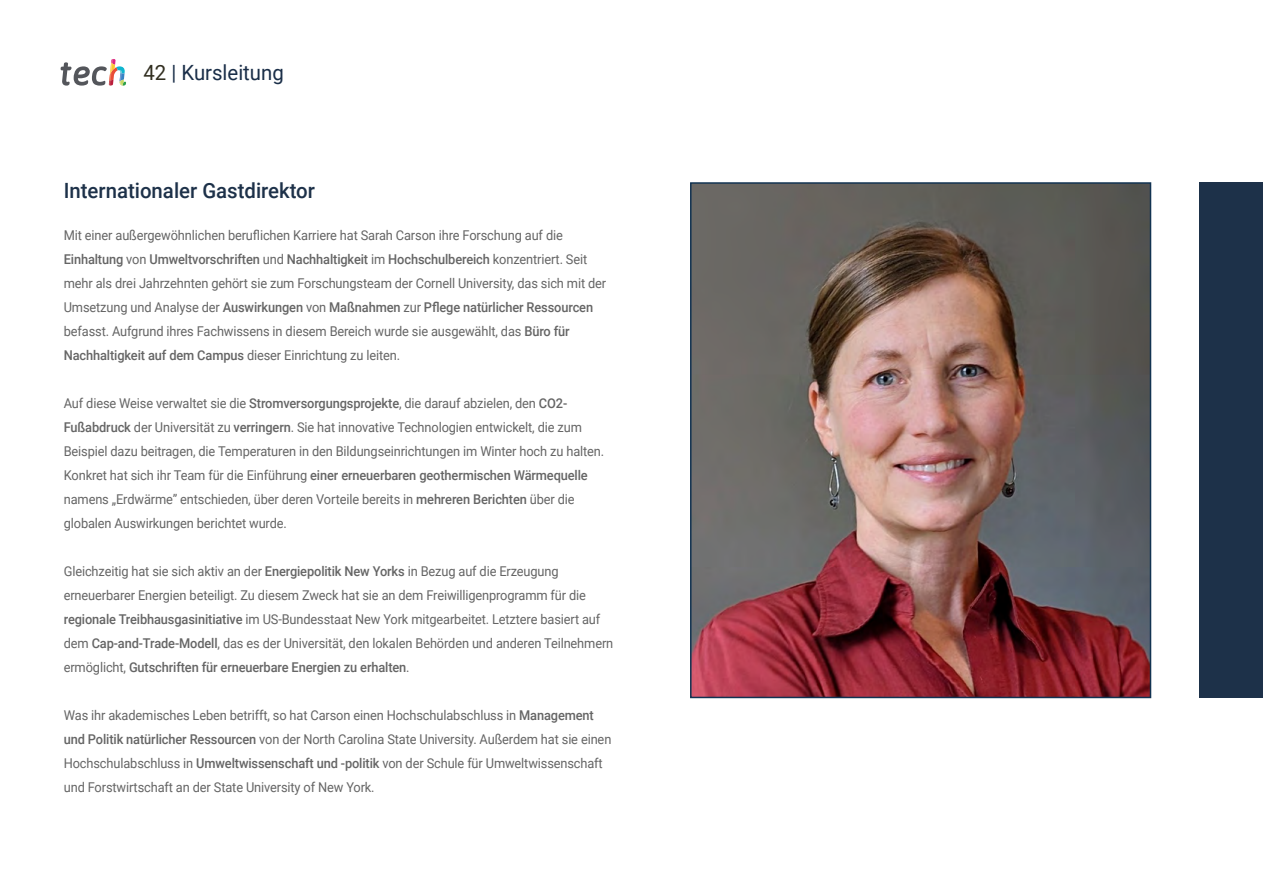
<style>
.page{position:relative;width:1263px;height:893px;background:#fff}
.page>*{position:absolute;margin:0;border:0;box-sizing:border-box;transform-origin:0 0}
.t1{font:500 21px "Roboto";color:#1d3149}
.t2{font:21px "Roboto";color:#1a2e48}
.t3{font:13.5px/24px "Roboto";letter-spacing:-.01em;color:#656565;scale:.95 1}
.s1{color:#312e20}
.s2{font-weight:500}
</style>
<div class="page">
<div style="left:1199px;top:182px;width:64px;height:516px;background:#1d3149"></div>
<img style="left:693px;top:185px;width:455px;height:510px">
<div style="left:690px;top:182px;width:461px;height:516px;border:2px solid #123352"></div>
<svg style="left:61px;top:59px;width:65px;height:27px"></svg>
<h1 class="t2" style="left:144px;top:57px;width:142px"><span class="s1">42</span> | Kursleitung</h1>
<h1 class="t1" style="left:64px;top:176px;width:253px">Internationaler Gastdirektor</h1>
<p class="t3" style="left:64px;top:222px;width:572px">Mit einer außergewöhnlichen beruflichen Karriere hat Sarah Carson ihre Forschung auf die <span class="s2">Einhaltung</span> von <span class="s2">Umweltvorschriften</span> und <span class="s2">Nachhaltigkeit</span> im <span class="s2">Hochschulbereich</span> konzentriert. Seit mehr als drei Jahrzehnten gehört sie zum Forschungsteam der Cornell University, das sich mit der Umsetzung und Analyse der <span class="s2">Auswirkungen</span> von <span class="s2">Maßnahmen</span> zur <span class="s2">Pflege natürlicher Ressourcen </span>befasst. Aufgrund ihres Fachwissens in diesem Bereich wurde sie ausgewählt, das <span class="s2">Büro für Nachhaltigkeit auf dem Campus</span> dieser Einrichtung zu leiten.</p>
<p class="t3" style="left:64px;top:390px;width:570px">Auf diese Weise verwaltet sie die <span class="s2">Stromversorgungsprojekte</span>, die darauf abzielen, den <span class="s2">CO2- Fußabdruck</span> der Universität zu <span class="s2">verringern</span>. Sie hat innovative Technologien entwickelt, die zum Beispiel dazu beitragen, die Temperaturen in den Bildungseinrichtungen im Winter hoch zu halten.<br>Konkret hat sich ihr Team für die Einführung <span class="s2">einer erneuerbaren geothermischen Wärmequelle </span>namens „Erdwärme” entschieden, über deren Vorteile bereits in <span class="s2">mehreren Berichten</span> über die globalen Auswirkungen berichtet wurde.</p>
<p class="t3" style="left:64px;top:558px;width:580px">Gleichzeitig hat sie sich aktiv an der <span class="s2">Energiepolitik New Yorks</span> in Bezug auf die Erzeugung erneuerbarer Energien beteiligt. Zu diesem Zweck hat sie an dem Freiwilligenprogramm für die <span class="s2">regionale Treibhausgasinitiative</span> im US-Bundesstaat New York mitgearbeitet. Letztere basiert auf dem <span class="s2">Cap-and-Trade-Modell</span>, das es der Universität, den lokalen Behörden und anderen Teilnehmern ermöglicht, <span class="s2">Gutschriften für erneuerbare Energien zu erhalten</span>.</p>
<p class="t3" style="left:64px;top:702px;width:578px">Was ihr akademisches Leben betrifft, so hat Carson einen Hochschulabschluss in <span class="s2">Management und Politik natürlicher Ressourcen</span> von der North Carolina State University. Außerdem hat sie einen Hochschulabschluss in <span class="s2">Umweltwissenschaft und -politik</span> von der Schule für Umweltwissenschaft und Forstwirtschaft an der State University of New York.</p>
</div>
